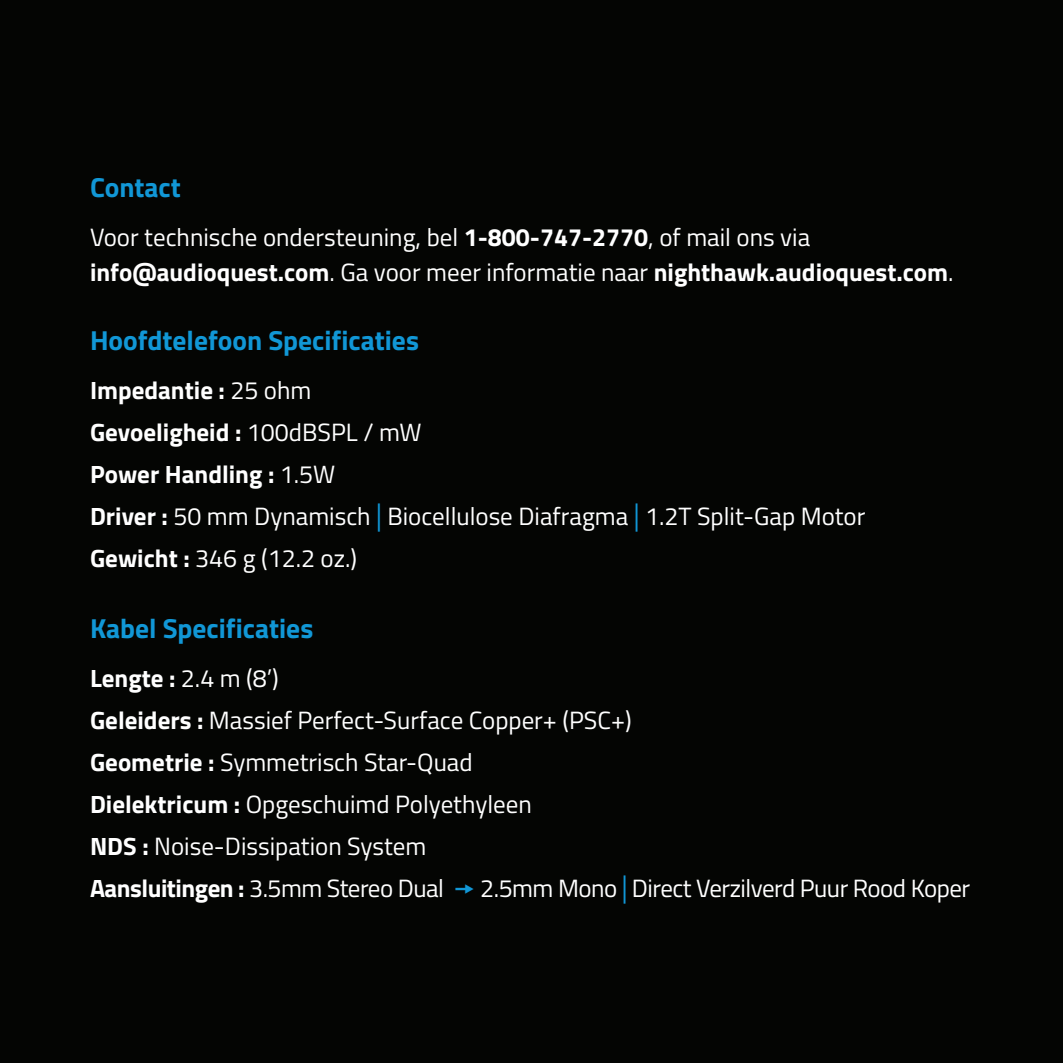
<style>
.page{position:relative;width:1063px;height:1063px;background:#040503}
.page>*{position:absolute;margin:0;border:0;box-sizing:border-box;transform-origin:0 0}
.body{font:700 27.5px "Titillium Web";color:#1197d6}
.body-2{font:25px/35px "Titillium Web";color:#fff}
.body-3{font:25px "Titillium Web";letter-spacing:-.02em;color:#fff}
.body-4{font:700 25px "Titillium Web";color:#fff}
.s1{font-weight:700}
.s2{font-weight:400}
.s3{font-size:30px;color:#1197d6}
</style>
<div class="page">
<p class="body" style="left:90px;top:166px;width:92px">Contact</p>
<p class="body-2" style="left:90px;top:219px;width:865px">Voor technische ondersteuning, bel <span class="s1">1-800-747-2770</span>, of mail ons via <span class="s1">info@audioquest.com</span>. Ga voor meer informatie naar <span class="s1">nighthawk.audioquest.com</span>.</p>
<p class="body" style="left:90px;top:319px;width:330px">Hoofdtelefoon Specificaties</p>
<p class="body-4" style="left:90px;top:371px;width:223px">Impedantie : <span class="s2">25 ohm</span></p>
<p class="body-4" style="left:90px;top:413px;width:333px">Gevoeligheid : <span class="s2">100dBSPL / mW</span></p>
<p class="body-4" style="left:90px;top:455px;width:247px">Power Handling : <span class="s2">1.5W</span></p>
<p class="body-2" style="left:90px;top:498px;width:777px"><span class="s1">Driver :</span> 50 mm Dynamisch <span class="s3">|</span> Biocellulose Diafragma <span class="s3">|</span> 1.2T Split-Gap Motor</p>
<p class="body-2" style="left:90px;top:540px;width:269px"><span class="s1">Gewicht :</span> 346 g (12.2 oz.)</p>
<p class="body" style="left:90px;top:607px;width:225px">Kabel Specificaties</p>
<p class="body-2" style="left:90px;top:659px;width:190px"><span class="s1">Lengte :</span> 2.4 m (8’)</p>
<p class="body-2" style="left:90px;top:701px;width:543px"><span class="s1">Geleiders :</span> Massief Perfect-Surface Copper+ (PSC+)</p>
<p class="body-2" style="left:90px;top:743px;width:384px"><span class="s1">Geometrie :</span> Symmetrisch Star-Quad</p>
<p class="body-2" style="left:90px;top:786px;width:443px"><span class="s1">Dielektricum :</span> Opgeschuimd Polyethyleen</p>
<p class="body-2" style="left:90px;top:828px;width:338px"><span class="s1">NDS :</span> Noise-Dissipation System</p>
<p class="body-3" style="left:90px;top:870px;width:356px"><span class="s1">Aansluitingen :</span> 3.5mm Stereo Dual</p>
<p class="body-3" style="left:480px;top:870px;width:491px">2.5mm Mono <span class="s3">|</span> Direct Verzilverd Puur Rood Koper</p>
</div>
